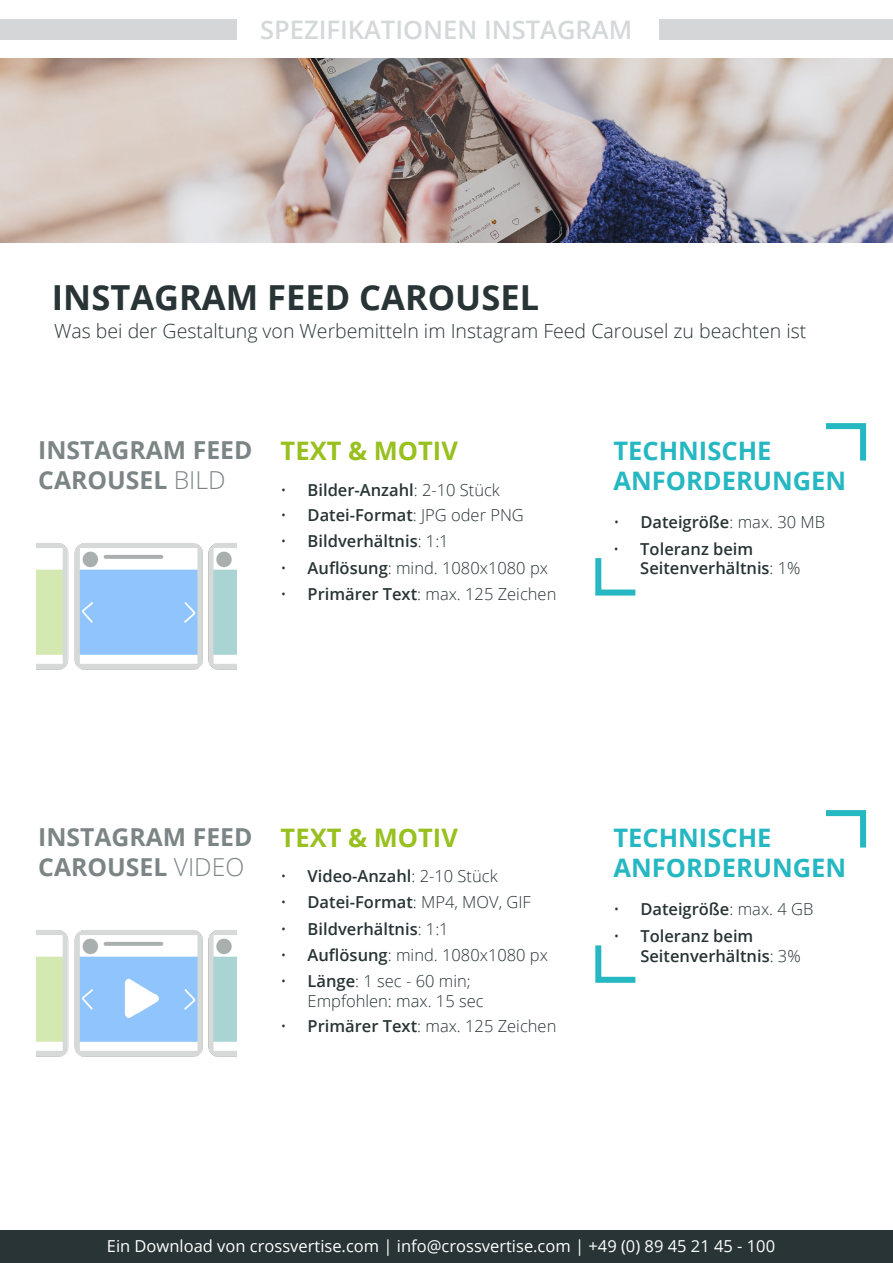
<style>
.page{position:relative;width:893px;height:1263px;background:#fff}
.page>*{position:absolute;margin:0;border:0;box-sizing:border-box;transform-origin:0 0}
.t1{font:700 34.5px "Open Sans";color:#283435}
.t2{font:700 25.5px/30.6px "Open Sans";color:#25b7c2}
.t3{font:600 25.5px "Open Sans";color:#d4d8d9}
.t4{font:700 25.5px "Open Sans";color:#98c01e}
.t5{font:700 24.75px/29.7px "Open Sans";color:#7c8585}
.t6{font:300 19.5px "Open Sans";color:#283435}
.t7{font:300 16.5px/19.8px "Open Sans";color:#283435}
.t8{font:600 16.5px/19.8px "Open Sans";color:#283435}
.t9{font:16.5px "Open Sans";color:#fff}
.s1{font-weight:300}
.s2{font-weight:600}
.s3{font-size:25.5px;color:#98c01e}
</style>
<div class="page">
<div style="left:0;top:19px;width:237px;height:20px;background:#d4d6d8"></div>
<div style="left:660px;top:19px;width:233px;height:20px;background:#d4d6d8"></div>
<div style="left:0;top:1230px;width:893px;height:33px;background:#283435"></div>
<svg style="left:826px;top:423px;width:41px;height:38px"></svg>
<svg style="left:826px;top:810px;width:41px;height:38px"></svg>
<svg style="left:595px;top:558px;width:41px;height:38px"></svg>
<img style="left:37px;top:930px;width:199px;height:127px">
<svg style="left:595px;top:945px;width:41px;height:38px"></svg>
<img style="left:37px;top:543px;width:199px;height:127px">
<img style="left:0;top:58px;width:893px;height:184px">
<h2 class="t3" style="left:260px;top:12px;width:374px">SPEZIFIKATIONEN INSTAGRAM</h2>
<h1 class="t1" style="left:52px;top:274px;width:489px">INSTAGRAM FEED CAROUSEL</h1>
<p class="t6" style="left:54px;top:318px;width:754px">Was bei der Gestaltung von Werbemitteln im Instagram Feed Carousel zu beachten ist</p>
<h3 class="t5" style="left:38px;top:435px;width:216px">INSTAGRAM FEED<br>CAROUSEL <span class="s1">BILD</span></h3>
<h2 class="t4" style="left:281px;top:432px;width:179px">TEXT &amp; MOTIV</h2>
<p class="t8" style="left:281px;top:479px;width:221px"><span class="s1">•</span> Bilder-Anzahl<span class="s1">: 2-10 Stück</span></p>
<p class="t7" style="left:281px;top:505px;width:245px">• <span class="s2">Datei-Format</span>: JPG oder PNG</p>
<p class="t8" style="left:281px;top:531px;width:170px"><span class="s1">•</span> Bildverhältnis<span class="s1">: 1:1</span></p>
<p class="t7" style="left:281px;top:557px;width:269px">• <span class="s2">Auflösung</span>: mind. 1080x1080 px</p>
<p class="t7" style="left:281px;top:583px;width:277px">• <span class="s2">Primärer Text</span>: max. 125 Zeichen</p>
<h2 class="t2" style="left:613px;top:434px;width:234px">TECHNISCHE<br>ANFORDERUNGEN</h2>
<p class="t7" style="left:613px;top:512px;width:213px">• <span class="s2">Dateigröße</span>: max. 30 MB</p>
<p class="t8" style="left:640px;top:538px;width:162px;text-indent:-27px"><span class="s1">•</span> Toleranz beim<br>Seitenverhältnis<span class="s1">: 1%</span></p>
<h3 class="t5" style="left:38px;top:821px;width:421px">INSTAGRAM FEED <span class="s3">TEXT &amp; MOTIV<br></span>CAROUSEL <span class="s1">VIDEO</span></h3>
<p class="t8" style="left:281px;top:866px;width:219px"><span class="s1">•</span> Video-Anzahl<span class="s1">: 2-10 Stück</span></p>
<p class="t7" style="left:281px;top:892px;width:252px">• <span class="s2">Datei-Format</span>: MP4, MOV, GIF</p>
<p class="t8" style="left:281px;top:918px;width:170px"><span class="s1">•</span> Bildverhältnis<span class="s1">: 1:1</span></p>
<p class="t7" style="left:281px;top:944px;width:269px">• <span class="s2">Auflösung</span>: mind. 1080x1080 px</p>
<p class="t7" style="left:308px;top:971px;width:178px;text-indent:-27px">• <span class="s2">Länge</span>: 1 sec - 60 min;<br>Empfohlen: max. 15 sec</p>
<p class="t7" style="left:281px;top:1016px;width:277px">• <span class="s2">Primärer Text</span>: max. 125 Zeichen</p>
<h2 class="t2" style="left:613px;top:821px;width:234px">TECHNISCHE<br>ANFORDERUNGEN</h2>
<p class="t8" style="left:613px;top:899px;width:202px"><span class="s1">•</span> Dateigröße<span class="s1">: max. 4 GB</span></p>
<p class="t8" style="left:640px;top:925px;width:162px;text-indent:-27px"><span class="s1">•</span> Toleranz beim<br>Seitenverhältnis<span class="s1">: 3%</span></p>
<p class="t9" style="left:107px;top:1235px;width:670px">Ein Download von crossvertise.com | info@crossvertise.com | +49 (0) 89 45 21 45 - 100</p>
</div>
